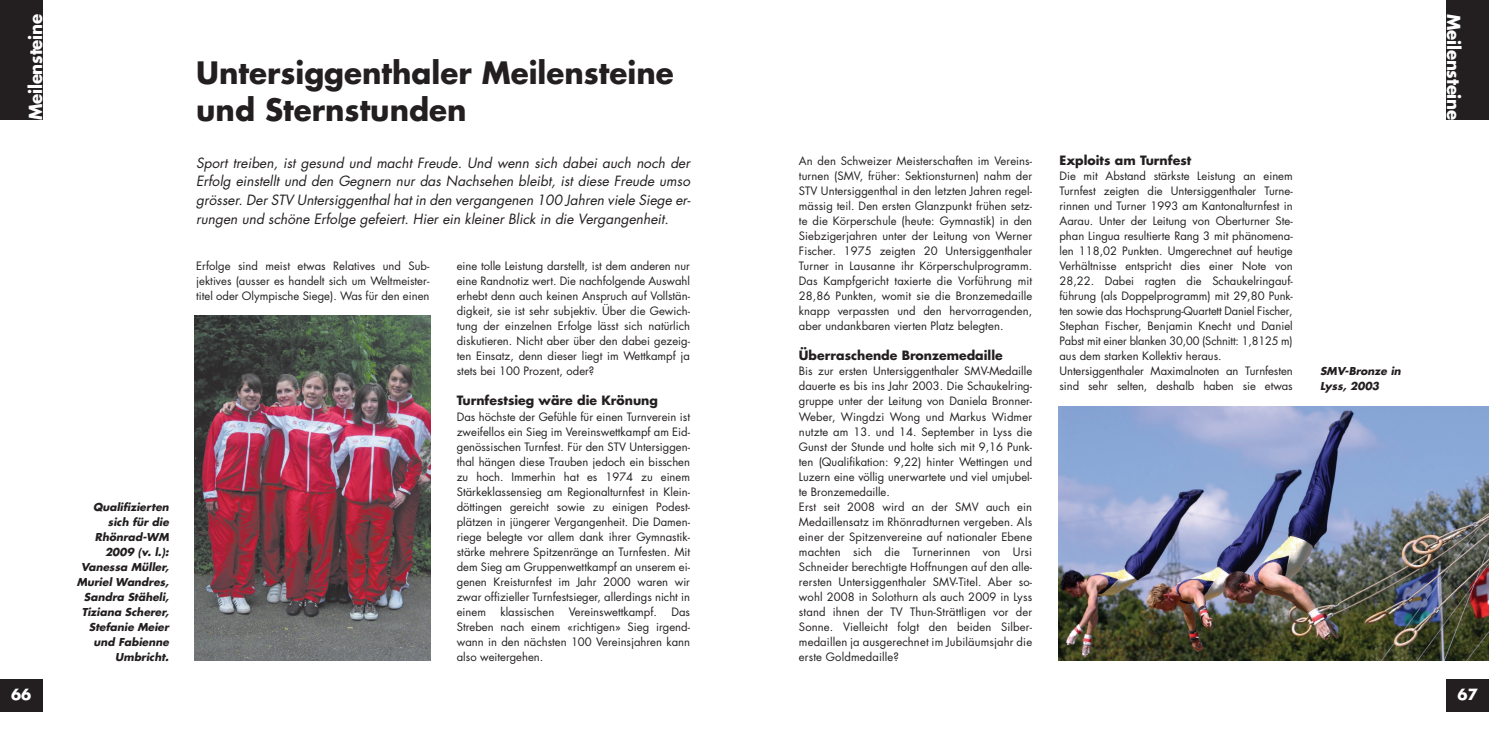
<style>
.page{position:relative;width:1489px;height:745px;background:#fff}
.page>*{position:absolute;margin:0;border:0;box-sizing:border-box;transform-origin:0 0}
.t1{font:700 30px/37.5px "Futura";color:#231f20}
.t2{font:700 17.5px "Futura";letter-spacing:-.015em;color:#fff;scale:.95 1}
.t3{font:700 15px "Futura";color:#fff}
.t4{font:italic 13.75px/18.8px "Futura";color:#231f20;text-align:justify}
.t5{font:700 12.5px "Futura";color:#231f20}
.t6{font:11.25px/15px "Futura";color:#231f20;text-align:justify}
.t7{font:italic 700 10.62px/15px "Futura";color:#231f20;text-align:right}
</style>
<div class="page">
<div style="left:0;top:679px;width:43px;height:32px;background:#231f20"></div>
<div style="left:0;top:0;width:43px;height:120px;background:#231f20"></div>
<div style="left:1446px;top:679px;width:42px;height:32px;background:#231f20"></div>
<div style="left:1446px;top:0;width:42px;height:120px;background:#231f20"></div>
<img style="left:195px;top:315px;width:236px;height:345px">
<img style="left:1058px;top:406px;width:430px;height:254px">
<h2 class="t2" style="left:28px;top:120px;width:113px;rotate:-90deg">Meilensteine</h2>
<h3 class="t3" style="left:11px;top:687px;width:22px">66</h3>
<p class="t7" style="left:77px;top:499px;width:94px">Qualifizierten sich für die<br>Rhönrad-WM<br>2009 (v. l.):<br>Vanessa Müller,<br>Muriel Wandres,<br>Sandra Stäheli,<br>Tiziana Scherer,<br>Stefanie Meier und Fabienne<br>Umbricht.</p>
<h1 class="t1" style="left:196px;top:56px;width:479px">Untersiggenthaler Meilensteine und Sternstunden</h1>
<p class="t4" style="left:196px;top:154px;width:496px">Sport treiben, ist gesund und macht Freude. Und wenn sich dabei auch noch der Erfolg einstellt und den Gegnern nur das Nachsehen bleibt, ist diese Freude umso grösser. Der STV Untersiggenthal hat in den vergangenen 100 Jahren viele Siege er&shy;rungen und schöne Erfolge gefeiert. Hier ein kleiner Blick in die Vergangenheit.</p>
<p class="t6" style="left:196px;top:259px;width:235px">Erfolge sind meist etwas Relatives und Sub&shy;jektives (ausser es handelt sich um Weltmeister&shy;titel oder Olympische Siege). Was für den einen</p>
<p class="t6" style="left:457px;top:259px;width:235px">eine tolle Leistung darstellt, ist dem anderen nur eine Randnotiz wert. Die nachfolgende Auswahl erhebt denn auch keinen Anspruch auf Vollstän&shy;digkeit, sie ist sehr subjektiv. Über die Gewich&shy;tung der einzelnen Erfolge lässt sich natürlich diskutieren. Nicht aber über den dabei gezeig&shy;ten Einsatz, denn dieser liegt im Wettkampf ja stets bei 100 Prozent, oder?</p>
<p class="t5" style="left:457px;top:395px;width:203px">Turnfestsieg wäre die Krönung</p>
<p class="t6" style="left:457px;top:409px;width:235px">Das höchste der Gefühle für einen Turnverein ist zweifellos ein Sieg im Vereinswettkampf am Eid&shy;genössischen Turnfest. Für den STV Untersiggen&shy;thal hängen diese Trauben jedoch ein bisschen zu hoch. Immerhin hat es 1974 zu einem Stärkeklassensieg am Regionalturnfest in Klein&shy;döttingen gereicht sowie zu einigen Podest&shy;plätzen in jüngerer Vergangenheit. Die Damen&shy;riege belegte vor allem dank ihrer Gymnastik&shy;stärke mehrere Spitzenränge an Turnfesten. Mit dem Sieg am Gruppenwettkampf an unserem ei&shy;genen Kreisturnfest im Jahr 2000 waren wir zwar offizieller Turnfestsieger, allerdings nicht in einem</p>
<p class="t6" style="left:500px;top:604px;width:55px">klassischen</p>
<p class="t6" style="left:568px;top:604px;width:90px">Vereinswettkampf.</p>
<p class="t6" style="left:457px;top:604px;width:235px;text-indent:215px">Das Streben nach einem «richtigen» Sieg irgend&shy;wann in den nächsten 100 Vereinsjahren kann also weitergehen.</p>
<p class="t6" style="left:798px;top:154px;width:235px">An den Schweizer Meisterschaften im Vereins&shy;turnen (SMV, früher: Sektionsturnen) nahm der STV Untersiggenthal in den letzten Jahren regel&shy;mässig teil. Den ersten Glanzpunkt frühen setz&shy;te die Körperschule (heute: Gymnastik) in den Siebzigerjahren unter der Leitung von Werner Fischer. 1975 zeigten 20 Untersiggenthaler Turner in Lausanne ihr Körperschulprogramm.<br>Das Kampfgericht taxierte die Vorführung mit 28,86 Punkten, womit sie die Bronzemedaille knapp verpassten und den hervorragenden, aber undankbaren vierten Platz belegten.</p>
<p class="t5" style="left:798px;top:350px;width:205px">Überraschende Bronzemedaille</p>
<p class="t6" style="left:798px;top:364px;width:235px;text-align:left">Bis zur ersten Untersiggenthaler SMV-Medaille dauerte es bis ins Jahr 2003. Die Schaukelring&shy;gruppe unter der Leitung von Daniela Bronner-Weber, Wingdzi Wong und Markus Widmer nutzte am 13. und 14. September in Lyss die Gunst der Stunde und holte sich mit 9,16 Punk&shy;ten (Qualifikation: 9,22) hinter Wettingen und Luzern eine völlig unerwartete und viel umjubel&shy;te Bronzemedaille.<br>Erst seit 2008 wird an der SMV auch ein Medaillensatz im Rhönradturnen vergeben. Als einer der Spitzenvereine auf nationaler Ebene machten sich die Turnerinnen von Ursi Schneider berechtigte Hoffnungen auf den alle&shy;rersten Untersiggenthaler SMV-Titel. Aber so&shy;wohl 2008 in Solothurn als auch 2009 in Lyss stand ihnen der TV Thun-Strättligen vor der Sonne. Vielleicht folgt den beiden Silber&shy;medaillen ja ausgerechnet im Jubiläumsjahr die erste Goldmedaille?</p>
<p class="t5" style="left:1059px;top:155px;width:133px">Exploits am Turnfest</p>
<p class="t6" style="left:1059px;top:169px;width:235px;text-align:left">Die mit Abstand stärkste Leistung an einem Turnfest zeigten die Untersiggenthaler Turne&shy;rinnen und Turner 1993 am Kantonalturnfest in Aarau. Unter der Leitung von Oberturner Ste&shy;phan Lingua resultierte Rang 3 mit phänomena&shy;len 118,02 Punkten. Umgerechnet auf heutige Verhältnisse entspricht dies einer Note von 28,22. Dabei ragten die Schaukelringauf&shy;führung (als Doppelprogramm) mit 29,80 Punk&shy;ten sowie das Hochsprung-Quartett Daniel Fischer, Stephan Fischer, Benjamin Knecht und Daniel Pabst mit einer blanken 30,00 (Schnitt: 1,8125 m) aus dem starken Kollektiv heraus.<br>Untersiggenthaler Maximalnoten an Turnfesten sind sehr selten, deshalb haben sie etwas</p>
<p class="t7" style="left:1319px;top:364px;width:82px;text-align:left">SMV-Bronze in<br>Lyss, 2003</p>
<h2 class="t2" style="left:1461px;top:14px;width:113px;rotate:90deg">Meilensteine</h2>
<h3 class="t3" style="left:1457px;top:687px;width:22px">67</h3>
</div>
